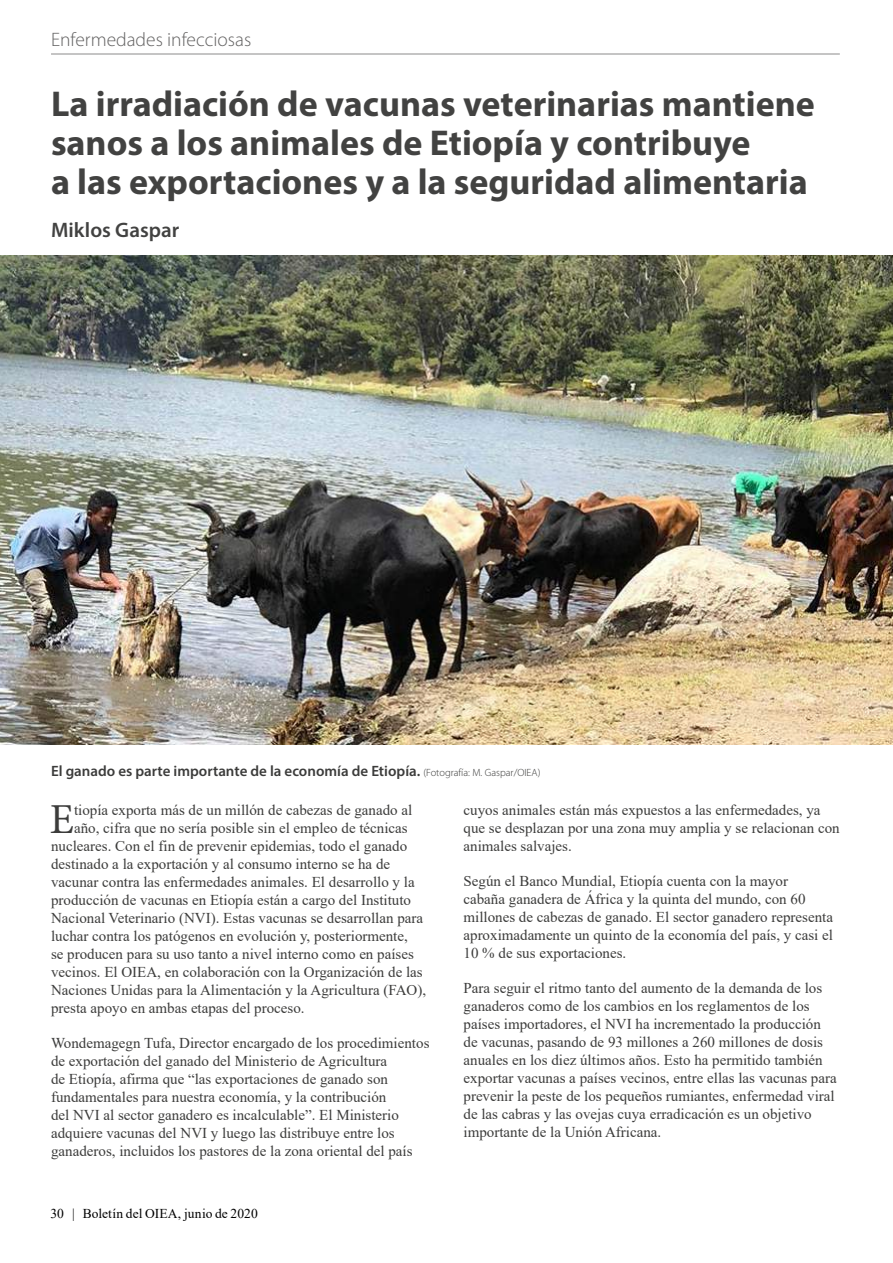
<style>
.page{position:relative;width:893px;height:1263px;background:#fff}
.page>*{position:absolute;margin:0;border:0;box-sizing:border-box;transform-origin:0 0}
.t1{font:42.75px "Minion Pro";color:#3c3c3b}
.t2{font:700 36px/39px "Myriad Pro";color:#424241}
.t3{font:600 21px "Myriad Pro";color:#424241}
.t4{font:300 19.5px "Myriad Pro";color:#646363}
.t5{font:15px/18px "Times New Roman";color:#3c3c3b}
.t6{font:600 15px "Myriad Pro";color:#3c3c3b}
.t7{font:13.5px "Times New Roman";letter-spacing:.005em;color:#000}
.s1{font-weight:300;font-size:10.5px}
</style>
<div class="page">
<img style="left:0;top:256px;width:893px;height:488px">
<hr style="left:51px;top:54px;width:789px;height:1px;background:#646363">
<h3 class="t4" style="left:51px;top:28px;width:202px">Enfermedades infecciosas</h3>
<h2 class="t2" style="left:51px;top:83px;width:765px">La irradiación de vacunas veterinarias mantiene sanos a los animales de Etiopía y contribuye<br>a las exportaciones y a la seguridad alimentaria</h2>
<h3 class="t3" style="left:51px;top:216px;width:130px">Miklos Gaspar</h3>
<p class="t6" style="left:51px;top:761px;width:491px">El ganado es parte importante de la economía de Etiopía. <span class="s1">(Fotografía: M. Gaspar/OIEA)</span></p>
<p class="t5" style="left:463px;top:800px;width:378px">cuyos animales están más expuestos a las enfermedades, ya que se desplazan por una zona muy amplia y se relacionan con animales salvajes.</p>
<p class="t5" style="left:463px;top:871px;width:371px">Según el Banco Mundial, Etiopía cuenta con la mayor cabaña ganadera de África y la quinta del mundo, con 60 millones de cabezas de ganado. El sector ganadero representa aproximadamente un quinto de la economía del país, y casi el 10 % de sus exportaciones.</p>
<p class="t5" style="left:463px;top:978px;width:375px">Para seguir el ritmo tanto del aumento de la demanda de los ganaderos como de los cambios en los reglamentos de los países importadores, el NVI ha incrementado la producción de vacunas, pasando de 93 millones a 260 millones de dosis anuales en los diez últimos años. Esto ha permitido también exportar vacunas a países vecinos, entre ellas las vacunas para prevenir la peste de los pequeños rumiantes, enfermedad viral de las cabras y las ovejas cuya erradicación es un objetivo importante de la Unión Africana.</p>
<h1 class="t1" style="left:50px;top:791px;width:26px">E</h1>
<p class="t5" style="left:74px;top:800px;width:340px">tiopía exporta más de un millón de cabezas de ganado al</p>
<p class="t5" style="left:74px;top:818px;width:335px">año, cifra que no sería posible sin el empleo de técnicas</p>
<p class="t5" style="left:51px;top:836px;width:358px">nucleares. Con el fin de prevenir epidemias, todo el ganado</p>
<p class="t5" style="left:51px;top:854px;width:341px">destinado a la exportación y al consumo interno se ha de</p>
<p class="t5" style="left:51px;top:872px;width:365px">vacunar contra las enfermedades animales. El desarrollo y la</p>
<p class="t5" style="left:51px;top:890px;width:362px">producción de vacunas en Etiopía están a cargo del Instituto</p>
<p class="t5" style="left:51px;top:908px;width:374px">Nacional Veterinario (NVI). Estas vacunas se desarrollan para</p>
<p class="t5" style="left:51px;top:926px;width:358px">luchar contra los patógenos en evolución y, posteriormente,</p>
<p class="t5" style="left:51px;top:944px;width:364px">se producen para su uso tanto a nivel interno como en países</p>
<p class="t5" style="left:51px;top:962px;width:373px">vecinos. El OIEA, en colaboración con la Organización de las</p>
<p class="t5" style="left:51px;top:980px;width:377px">Naciones Unidas para la Alimentación y la Agricultura (FAO),</p>
<p class="t5" style="left:51px;top:998px;width:255px">presta apoyo en ambas etapas del proceso.</p>
<p class="t5" style="left:51px;top:1033px;width:380px">Wondemagegn Tufa, Director encargado de los procedimientos de exportación del ganado del Ministerio de Agricultura<br>de Etiopía, afirma que “las exportaciones de ganado son fundamentales para nuestra economía, y la contribución<br>del NVI al sector ganadero es incalculable”. El Ministerio adquiere vacunas del NVI y luego las distribuye entre los ganaderos, incluidos los pastores de la zona oriental del país</p>
<p class="t7" style="left:50px;top:1204px;width:209px">30 | Boletín del OIEA, junio de 2020</p>
</div>
